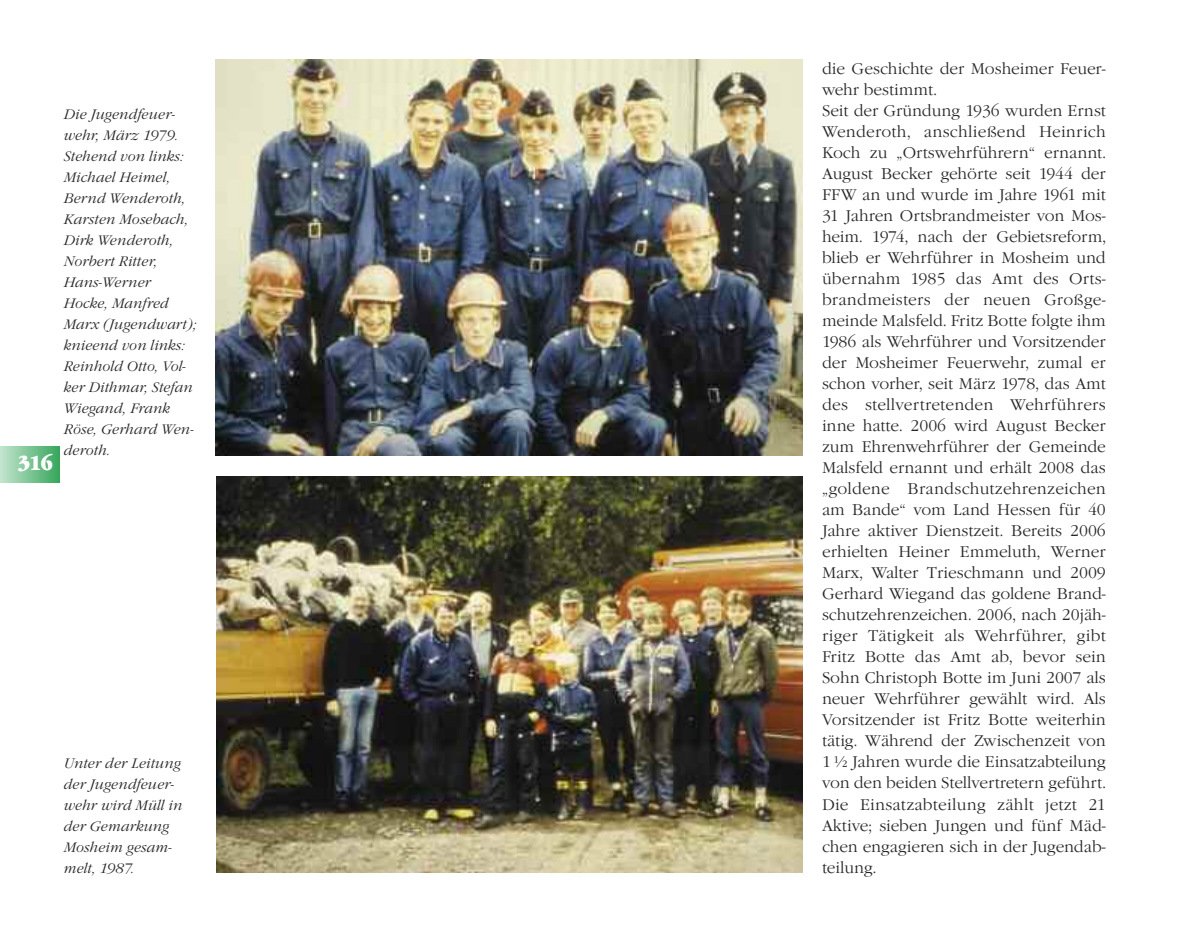
<style>
.page{position:relative;width:1191px;height:936px;background:#fff}
.page>*{position:absolute;margin:0;border:0;box-sizing:border-box;transform-origin:0 0}
.t1{font:21px "Garamond Nova Ultra";color:#fff;scale:.85 1}
.t2{font:300 16.05px/21px "Garamond Nova";color:#272627}
.t3{font:italic 300 14.25px/21px "Garamond Nova";color:#272627}
</style>
<div class="page">
<div style="left:0;top:446px;width:59px;height:36px;background:linear-gradient(to right,#c4e5cf,#38a75d)"></div>
<img style="left:216px;top:60px;width:586px;height:395px">
<img style="left:216px;top:476px;width:586px;height:396px">
<h1 class="t1" style="left:18px;top:451px;width:43px">316</h1>
<p class="t3" style="left:64px;top:104px;width:134px">Die Jugendfeuer&shy;wehr, März 1979.<br>Stehend von links:<br>Michael Heimel,<br>Bernd Wenderoth,<br>Karsten Mosebach,<br>Dirk Wenderoth,<br>Norbert Ritter,<br>Hans-Werner<br>Hocke, Manfred<br>Marx (Jugendwart); knieend von links:<br>Reinhold Otto, Vol&shy;ker Dithmar, Stefan<br>Wiegand, Frank<br>Röse, Gerhard Wen&shy;deroth.</p>
<p class="t3" style="left:64px;top:752px;width:120px">Unter der Leitung der Jugendfeuer&shy;wehr wird Müll in der Gemarkung<br>Mosheim gesam&shy;melt, 1987.</p>
<p class="t2" style="left:822px;top:58px;width:285px">die Geschichte der Mosheimer Feuer&shy;wehr bestimmt.<br>Seit der Gründung 1936 wurden Ernst Wenderoth, anschließend Heinrich Koch zu „Ortswehrführern“ ernannt.<br>August Becker gehörte seit 1944 der FFW an und wurde im Jahre 1961 mit 31 Jahren Ortsbrandmeister von Mos&shy;heim. 1974, nach der Gebietsreform, blieb er Wehrführer in Mosheim und übernahm 1985 das Amt des Orts&shy;brandmeisters der neuen Großge&shy;meinde Malsfeld. Fritz Botte folgte ihm 1986 als Wehrführer und Vorsitzender der Mosheimer Feuerwehr, zumal er schon vorher, seit März 1978, das Amt des stellvertretenden Wehrführers inne hatte. 2006 wird August Becker zum Ehrenwehrführer der Gemeinde Malsfeld ernannt und erhält 2008 das „goldene Brandschutzehrenzeichen am Bande“ vom Land Hessen für 40<br>Jahre aktiver Dienstzeit. Bereits 2006 erhielten Heiner Emmeluth, Werner Marx, Walter Trieschmann und 2009<br>Gerhard Wiegand das goldene Brand&shy;schutzehrenzeichen. 2006, nach 20jäh&shy;riger Tätigkeit als Wehrführer, gibt Fritz Botte das Amt ab, bevor sein Sohn Christoph Botte im Juni 2007 als neuer Wehrführer gewählt wird. Als Vorsitzender ist Fritz Botte weiterhin tätig. Während der Zwischenzeit von 1½ Jahren wurde die Einsatzabteilung von den beiden Stellvertretern geführt.<br>Die Einsatzabteilung zählt jetzt 21<br>Aktive; sieben Jungen und fünf Mäd&shy;chen engagieren sich in der Jugendab&shy;teilung.</p>
</div>
